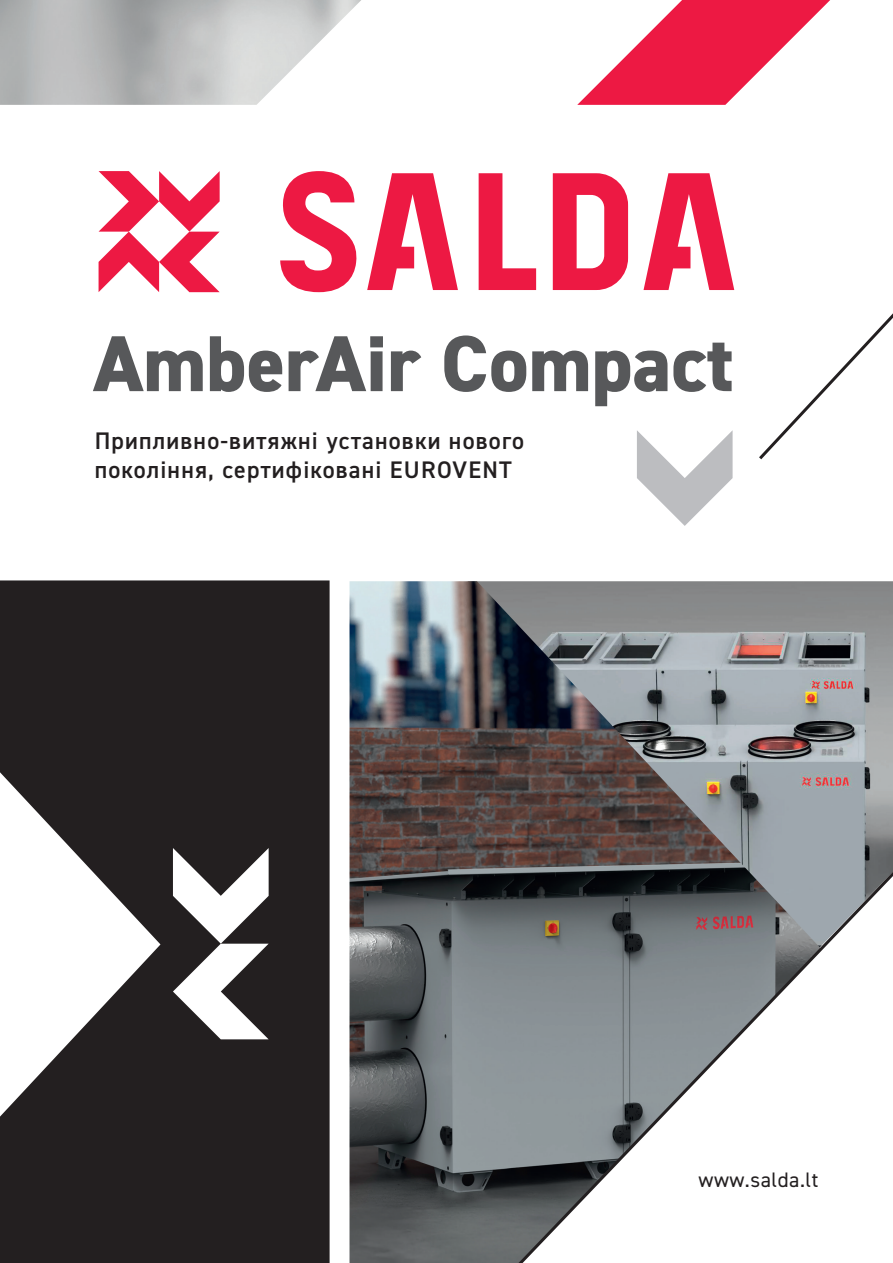
<style>
.page{position:relative;width:893px;height:1263px;background:#fff}
.page>*{position:absolute;margin:0;border:0;box-sizing:border-box;transform-origin:0 0}
.t1{font:800 79.5px "DIN2014";color:#57585a}
.t2{font:600 24px/28.8px "DIN2014";letter-spacing:.05em;color:#231f20}
.t3{font:21px "DIN2014";letter-spacing:.025em;color:#231f20}
</style>
<div class="page">
<img style="left:821px;top:581px;width:72px;height:200px">
<img style="left:349px;top:581px;width:472px;height:682px">
<svg style="left:0;top:580px;width:330px;height:683px;background:#413d3e"></svg>
<svg style="left:577px;top:0;width:253px;height:105px"></svg>
<svg style="left:643px;top:173px;width:91px;height:117px"></svg>
<svg style="left:99px;top:171px;width:121px;height:121px"></svg>
<svg style="left:479px;top:173px;width:57px;height:117px"></svg>
<svg style="left:367px;top:173px;width:91px;height:117px"></svg>
<svg style="left:553px;top:173px;width:75px;height:117px"></svg>
<svg style="left:280px;top:171px;width:77px;height:121px"></svg>
<svg style="left:498px;top:781px;width:395px;height:482px"></svg>
<svg style="left:756px;top:101px;width:137px;height:359px"></svg>
<svg style="left:637px;top:430px;width:96px;height:96px"></svg>
<svg style="left:173px;top:848px;width:96px;height:191px"></svg>
<p class="t1" style="left:94px;top:311px;width:641px">AmberAir Compact</p>
<p class="t2" style="left:95px;top:426px;width:431px">Припливно-витяжні установки нового покоління, сертифіковані EUROVENT</p>
<p class="t3" style="left:698px;top:1167px;width:122px">www.salda.lt</p>
</div>
